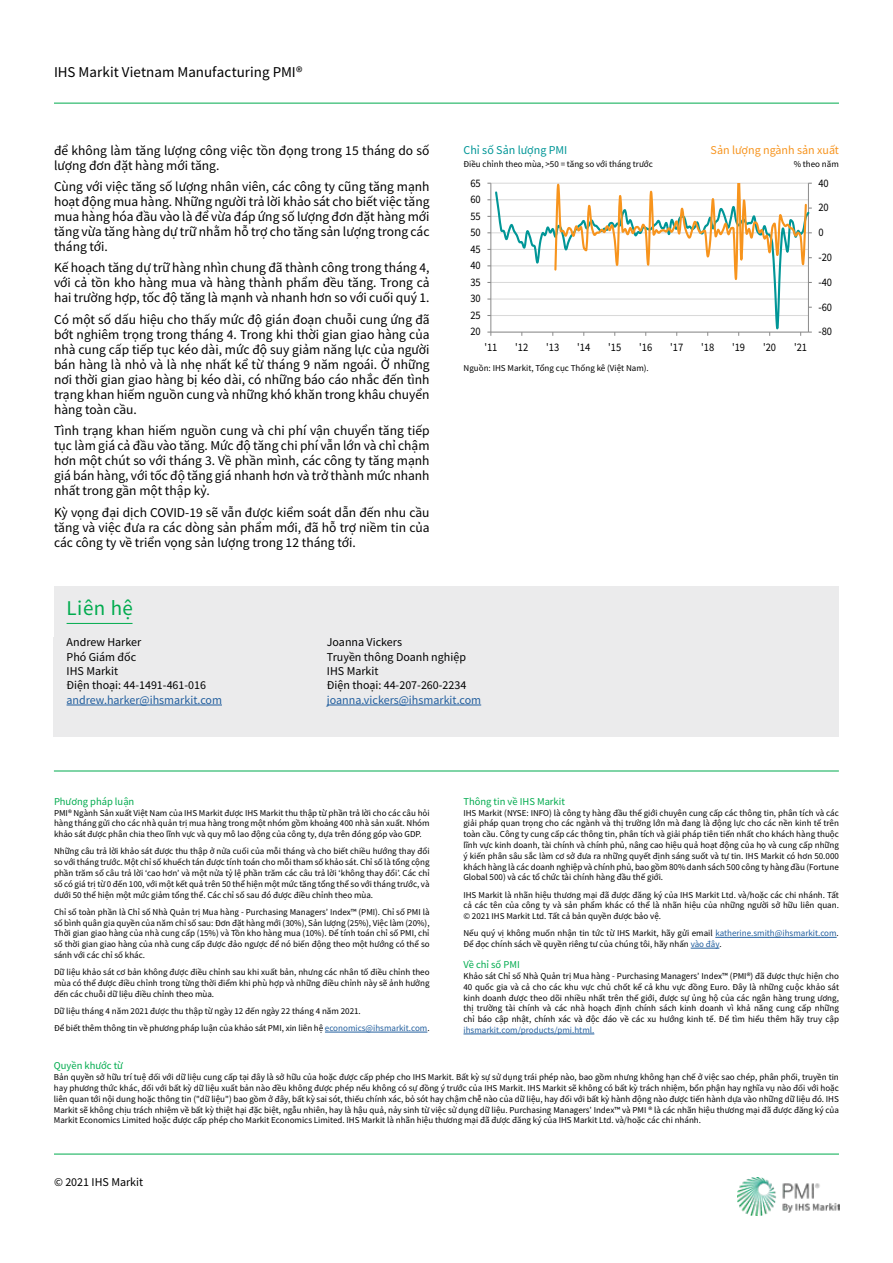
<style>
.page{position:relative;width:893px;height:1263px;background:#fff}
.page>*{position:absolute;margin:0;border:0;box-sizing:border-box;transform-origin:0 0}
.t1{font:21px "Source Sans Pro";letter-spacing:.025em;color:#00ab4e}
.t2{font:15px "Source Sans Pro";color:#000}
.t3{font:13.5px/15px "Source Sans Pro";color:#000;text-align:justify}
.t4{font:12px/14.4px "Source Sans Pro";color:#000}
.t5{font:12px "Source Sans Pro";color:#215e9e}
.t6{font:12px "Source Sans Pro";color:#f7941e}
.t7{font:12px "Source Sans Pro";color:#009697}
.t8{font:11.4px "Source Sans Pro";letter-spacing:-.005em;color:#000;scale:.91 1}
.t9{font:10.5px "Source Sans Pro";color:#00ab4e}
.t10{font:9px/10.8px "Source Sans Pro";color:#000;text-align:justify}
.t11{font:9px "Source Sans Pro";color:#215e9e}
.s1{color:#215e9e}
</style>
<div class="page">
<hr style="left:54px;top:103px;width:785px;height:1px;background:#00ab4e">
<img style="left:738px;top:1177px;width:102px;height:38px">
<hr style="left:54px;top:1154px;width:785px;height:1px;background:#00ab4e">
<hr style="left:54px;top:771px;width:785px;height:1px;background:#00ab4e">
<hr style="left:325px;top:1032px;width:102px;height:1px;background:#215e9e">
<hr style="left:463px;top:1034px;width:131px;height:1px;background:#215e9e">
<hr style="left:715px;top:937px;width:122px;height:1px;background:#215e9e">
<svg style="left:691px;top:948px;width:28px;height:1px"></svg>
<svg style="left:487px;top:183px;width:325px;height:153px"></svg>
<div style="left:54px;top:637px;width:785px;height:100px;background:#ebebec"></div>
<hr style="left:67px;top:705px;width:155px;height:1px;background:#215e9e">
<hr style="left:327px;top:705px;width:154px;height:1px;background:#215e9e">
<div style="left:54px;top:586px;width:785px;height:51px;background:#ebebec"></div>
<hr style="left:67px;top:623px;width:66px;height:1px;background:#00ab4e">
<h2 class="t2" style="left:54px;top:63px;width:250px">IHS Markit Vietnam Manufacturing PMI®</h2>
<h3 class="t3" style="left:54px;top:143px;width:377px">để không làm tăng lượng công việc tồn đọng trong 15 tháng do số lượng đơn đặt hàng mới tăng.</h3>
<p class="t3" style="left:54px;top:179px;width:377px">Cùng với việc tăng số lượng nhân viên, các công ty cũng tăng mạnh hoạt động mua hàng. Những người trả lời khảo sát cho biết việc tăng mua hàng hóa đầu vào là để vừa đáp ứng số lượng đơn đặt hàng mới tăng vừa tăng hàng dự trữ nhằm hỗ trợ cho tăng sản lượng trong các tháng tới.</p>
<h3 class="t3" style="left:54px;top:260px;width:377px">Kế hoạch tăng dự trữ hàng nhìn chung đã thành công trong tháng 4, với cả tồn kho hàng mua và hàng thành phẩm đều tăng. Trong cả hai trường hợp, tốc độ tăng là mạnh và nhanh hơn so với cuối quý 1.</h3>
<p class="t3" style="left:54px;top:312px;width:377px">Có một số dấu hiệu cho thấy mức độ gián đoạn chuỗi cung ứng đã bớt nghiêm trọng trong tháng 4. Trong khi thời gian giao hàng của nhà cung cấp tiếp tục kéo dài, mức độ suy giảm năng lực của người bán hàng là nhỏ và là nhẹ nhất kể từ tháng 9 năm ngoái. Ở những nơi thời gian giao hàng bị kéo dài, có những báo cáo nhắc đến tình trạng khan hiếm nguồn cung và những khó khăn trong khâu chuyển hàng toàn cầu.</p>
<p class="t3" style="left:54px;top:423px;width:377px">Tình trạng khan hiếm nguồn cung và chi phí vận chuyển tăng tiếp tục làm giá cả đầu vào tăng. Mức độ tăng chi phí vẫn lớn và chỉ chậm hơn một chút so với tháng 3. Về phần mình, các công ty tăng mạnh giá bán hàng, với tốc độ tăng giá nhanh hơn và trở thành mức nhanh nhất trong gần một thập kỷ.</p>
<h3 class="t3" style="left:54px;top:505px;width:377px">Kỳ vọng đại dịch COVID-19 sẽ vẫn được kiểm soát dẫn đến nhu cầu tăng và việc đưa ra các dòng sản phẩm mới, đã hỗ trợ niềm tin của các công ty về triển vọng sản lượng trong 12 tháng tới.</h3>
<h1 class="t1" style="left:67px;top:594px;width:68px">Liên hệ</h1>
<h3 class="t7" style="left:464px;top:142px;width:105px">Chỉ số Sản lượng PMI</h3>
<p class="t10" style="left:463px;top:159px;width:191px">Điều chỉnh theo mùa, &gt;50 = tăng so với tháng trước</p>
<p class="t8" style="left:470px;top:176px;width:13px">65</p>
<p class="t8" style="left:470px;top:192px;width:13px">60</p>
<p class="t8" style="left:470px;top:209px;width:13px">55</p>
<p class="t8" style="left:470px;top:225px;width:13px">50</p>
<p class="t8" style="left:470px;top:242px;width:13px">45</p>
<p class="t8" style="left:470px;top:258px;width:13px">40</p>
<p class="t8" style="left:470px;top:275px;width:13px">35</p>
<p class="t8" style="left:470px;top:291px;width:13px">30</p>
<p class="t8" style="left:470px;top:308px;width:13px">25</p>
<p class="t8" style="left:470px;top:324px;width:13px">20</p>
<h3 class="t6" style="left:711px;top:142px;width:130px">Sản lượng ngành sản xuất</h3>
<p class="t10" style="left:794px;top:159px;width:47px">% theo năm</p>
<p class="t8" style="left:818px;top:176px;width:13px">40</p>
<p class="t8" style="left:818px;top:200px;width:13px">20</p>
<p class="t8" style="left:818px;top:225px;width:7px">0</p>
<p class="t8" style="left:818px;top:250px;width:17px">-20</p>
<p class="t8" style="left:818px;top:275px;width:17px">-40</p>
<p class="t8" style="left:818px;top:300px;width:17px">-60</p>
<p class="t8" style="left:818px;top:324px;width:17px">-80</p>
<p class="t8" style="left:484px;top:340px;width:16px">'11</p>
<p class="t8" style="left:515px;top:340px;width:16px">'12</p>
<p class="t8" style="left:546px;top:340px;width:16px">'13</p>
<p class="t8" style="left:577px;top:340px;width:16px">'14</p>
<p class="t8" style="left:608px;top:340px;width:16px">'15</p>
<p class="t8" style="left:639px;top:340px;width:16px">'16</p>
<p class="t8" style="left:670px;top:340px;width:16px">'17</p>
<p class="t8" style="left:701px;top:340px;width:16px">'18</p>
<p class="t8" style="left:732px;top:340px;width:16px">'19</p>
<p class="t8" style="left:763px;top:340px;width:16px">'20</p>
<p class="t8" style="left:794px;top:340px;width:16px">'21</p>
<p class="t10" style="left:464px;top:363px;width:187px">Nguồn: IHS Markit, Tổng cục Thống kê (Việt Nam).</p>
<h3 class="t4" style="left:67px;top:635px;width:141px">Andrew Harker<br>Phó Giám đốc<br>IHS Markit<br>Ðiện thoại: 44-1491-461-016</h3>
<h3 class="t5" style="left:67px;top:692px;width:157px">andrew.harker@ihsmarkit.com</h3>
<h3 class="t4" style="left:327px;top:635px;width:141px">Joanna Vickers<br>Truyền thông Doanh nghiệp<br>IHS Markit<br>Ðiện thoại: 44-207-260-2234</h3>
<h3 class="t5" style="left:327px;top:692px;width:156px">joanna.vickers@ihsmarkit.com</h3>
<p class="t9" style="left:54px;top:795px;width:82px">Phương pháp luận</p>
<p class="t10" style="left:54px;top:807px;width:377px">PMI® Ngành Sản xuất Việt Nam của IHS Markit được IHS Markit thu thập từ phần trả lời cho các câu hỏi hàng tháng gửi cho các nhà quản trị mua hàng trong một nhóm gồm khoảng 400 nhà sản xuất. Nhóm khảo sát được phân chia theo lĩnh vực và quy mô lao động của công ty, dựa trên đóng góp vào GDP.</p>
<p class="t10" style="left:54px;top:846px;width:377px">Những câu trả lời khảo sát được thu thập ở nửa cuối của mỗi tháng và cho biết chiều hướng thay đổi so với tháng trước. Một chỉ số khuếch tán được tính toán cho mỗi tham số khảo sát. Chỉ số là tổng cộng phần trăm số câu trả lời ‘cao hơn’ và một nửa tỷ lệ phần trăm các câu trả lời ‘không thay đổi’. Các chỉ số có giá trị từ 0 đến 100, với một kết quả trên 50 thể hiện một mức tăng tổng thể so với tháng trước, và dưới 50 thể hiện một mức giảm tổng thể. Các chỉ số sau đó được điều chỉnh theo mùa.</p>
<p class="t10" style="left:54px;top:906px;width:377px">Chỉ số toàn phần là Chỉ số Nhà Quản trị Mua hàng - Purchasing Managers’ Index™ (PMI). Chỉ số PMI là số bình quân gia quyền của năm chỉ số sau: Đơn đặt hàng mới (30%), Sản lượng (25%), Việc làm (20%), Thời gian giao hàng của nhà cung cấp (15%) và Tồn kho hàng mua (10%). Để tính toán chỉ số PMI, chỉ số thời gian giao hàng của nhà cung cấp được đảo ngược để nó biến động theo một hướng có thể so sánh với các chỉ số khác.</p>
<p class="t10" style="left:54px;top:967px;width:377px">Dữ liệu khảo sát cơ bản không được điều chỉnh sau khi xuất bản, nhưng các nhân tố điều chỉnh theo mùa có thể được điều chỉnh trong từng thời điểm khi phù hợp và những điều chỉnh này sẽ ảnh hưởng đến các chuỗi dữ liệu điều chỉnh theo mùa.</p>
<p class="t10" style="left:54px;top:1002px;width:377px;line-height:17.2px">Dữ liệu tháng 4 năm 2021 được thu thập từ ngày 12 đến ngày 22 tháng 4 năm 2021.<br>Để biết thêm thông tin về phương pháp luận của khảo sát PMI, xin liên hệ <span class="s1">economics@ihsmarkit.com</span>.</p>
<p class="t9" style="left:463px;top:795px;width:103px">Thông tin về IHS Markit</p>
<p class="t10" style="left:463px;top:807px;width:377px">IHS Markit (NYSE: INFO) là công ty hàng đầu thế giới chuyên cung cấp các thông tin, phân tích và các giải pháp quan trọng cho các ngành và thị trường lớn mà đang là động lực cho các nền kinh tế trên toàn cầu. Công ty cung cấp các thông tin, phân tích và giải pháp tiên tiến nhất cho khách hàng thuộc lĩnh vực kinh doanh, tài chính và chính phủ, nâng cao hiệu quả hoạt động của họ và cung cấp những ý kiến phân sâu sắc làm cơ sở đưa ra những quyết định sáng suốt và tự tin. IHS Markit có hơn 50.000 khách hàng là các doanh nghiệp và chính phủ, bao gồm 80% danh sách 500 công ty hàng đầu (Fortune Global 500) và các tổ chức tài chính hàng đầu thế giới.</p>
<p class="t10" style="left:463px;top:889px;width:377px">IHS Markit là nhãn hiệu thương mại đã được đăng ký của IHS Markit Ltd. và/hoặc các chi nhánh. Tất cả các tên của công ty và sản phẩm khác có thể là nhãn hiệu của những người sở hữu liên quan. © 2021 IHS Markit Ltd. Tất cả bản quyền được bảo vệ.</p>
<p class="t10" style="left:463px;top:928px;width:377px">Nếu quý vị không muốn nhận tin tức từ IHS Markit, hãy gửi email <span class="s1">katherine.smith@ihsmarkit.com</span>.<br>Để đọc chính sách về quyền riêng tư của chúng tôi, hãy nhấn <span class="s1">vào đây</span>.</p>
<p class="t9" style="left:463px;top:958px;width:58px">Về chỉ số PMI</p>
<p class="t10" style="left:463px;top:970px;width:377px">Khảo sát Chỉ số Nhà Quản trị Mua hàng - Purchasing Managers’ Index™ (PMI®) đã được thực hiện cho 40 quốc gia và cả cho các khu vực chủ chốt kể cả khu vực đồng Euro. Đây là những cuộc khảo sát kinh doanh được theo dõi nhiều nhất trên thế giới, được sự ủng hộ của các ngân hàng trung ương, thị trường tài chính và các nhà hoạch định chính sách kinh doanh vì khả năng cung cấp những chỉ báo cập nhật, chính xác và độc đáo về các xu hướng kinh tế. Để tìm hiểu thêm hãy truy cập</p>
<p class="t11" style="left:463px;top:1024px;width:132px">ihsmarkit.com/products/pmi.html.</p>
<p class="t9" style="left:54px;top:1059px;width:71px">Quyền khước từ</p>
<p class="t10" style="left:54px;top:1072px;width:787px">Bản quyền sở hữu trí tuệ đối với dữ liệu cung cấp tại đây là sở hữu của hoặc được cấp phép cho IHS Markit. Bất kỳ sự sử dụng trái phép nào, bao gồm nhưng không hạn chế ở việc sao chép, phân phối, truyền tin hay phương thức khác, đối với bất kỳ dữ liệu xuất bản nào đều không được phép nếu không có sự đồng ý trước của IHS Markit. IHS Markit sẽ không có bất kỳ trách nhiệm, bổn phận hay nghĩa vụ nào đối với hoặc liên quan tới nội dung hoặc thông tin ("dữ liệu") bao gồm ở đây, bất kỳ sai sót, thiếu chính xác, bỏ sót hay chậm chễ nào của dữ liệu, hay đối với bất kỳ hành động nào được tiến hành dựa vào những dữ liệu đó. IHS Markit sẽ không chịu trách nhiệm về bất kỳ thiệt hại đặc biệt, ngẫu nhiên, hay là hậu quả, nảy sinh từ việc sử dụng dữ liệu. Purchasing Managers’ Index™ và PMI ® là các nhãn hiệu thương mại đã được đăng ký của Markit Economics Limited hoặc được cấp phép cho Markit Economics Limited. IHS Markit là nhãn hiệu thương mại đã được đăng ký của IHS Markit Ltd. và/hoặc các chi nhánh.</p>
<h3 class="t4" style="left:54px;top:1175px;width:91px">© 2021 IHS Markit</h3>
</div>
